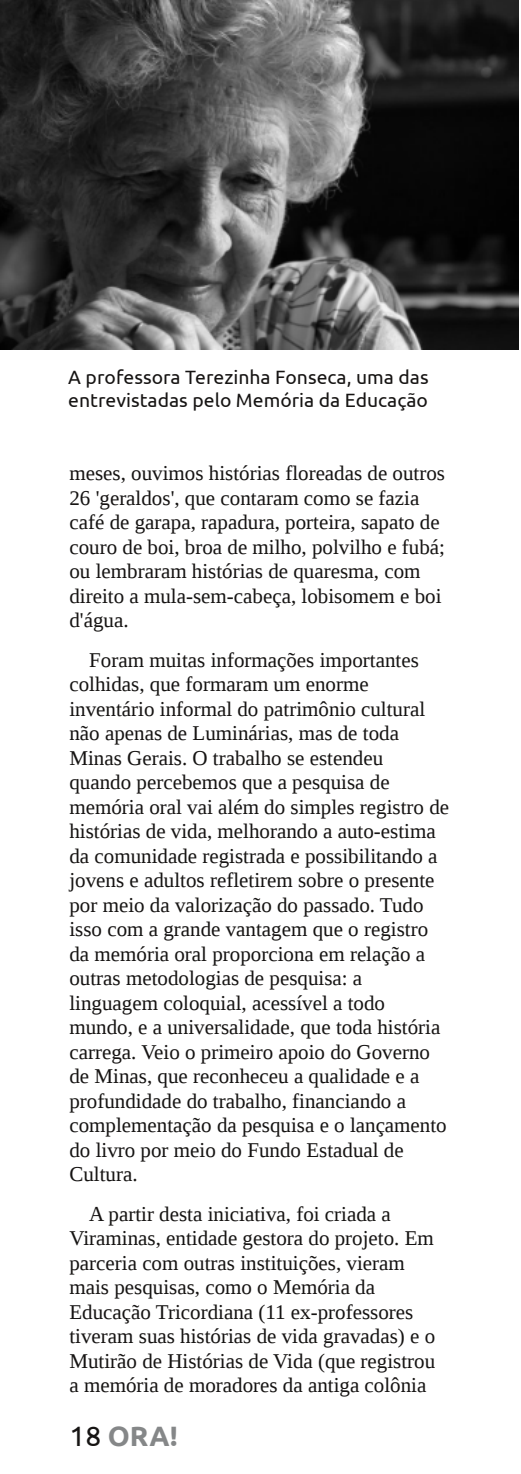
<style>
.page{position:relative;width:521px;height:1474px;background:#fff}
.page>*{position:absolute;margin:0;border:0;box-sizing:border-box;transform-origin:0 0}
.t1{font:700 28px "Ubuntu";color:#858788}
.t2{font:21px/24.5px "Liberation Serif";color:#161413}
.t3{font:19.25px/23.1px "Ubuntu";color:#161413}
.s1{font-weight:400;color:#161413}
</style>
<div class="page">
<img style="left:0;top:0;width:519px;height:349px">
<p class="t3" style="left:68px;top:365px;width:362px">A professora Terezinha Fonseca, uma das entrevistadas pelo Memória da Educação</p>
<p class="t2" style="left:69px;top:460px;width:377px">meses, ouvimos histórias floreadas de outros 26 'geraldos', que contaram como se fazia café de garapa, rapadura, porteira, sapato de couro de boi, broa de milho, polvilho e fubá; ou lembraram histórias de quaresma, com direito a mula-sem-cabeça, lobisomem e boi d'água.</p>
<p class="t2" style="left:69px;top:647px;width:381px;text-indent:20px">Foram muitas informações importantes colhidas, que formaram um enorme inventário informal do patrimônio cultural não apenas de Luminárias, mas de toda Minas Gerais. O trabalho se estendeu quando percebemos que a pesquisa de memória oral vai além do simples registro de histórias de vida, melhorando a auto-estima da comunidade registrada e possibilitando a jovens e adultos refletirem sobre o presente por meio da valorização do passado. Tudo isso com a grande vantagem que o registro da memória oral proporciona em relação a outras metodologias de pesquisa: a linguagem coloquial, acessível a todo mundo, e a universalidade, que toda história carrega. Veio o primeiro apoio do Governo de Minas, que reconheceu a qualidade e a profundidade do trabalho, financiando a complementação da pesquisa e o lançamento do livro por meio do Fundo Estadual de Cultura.</p>
<p class="t2" style="left:69px;top:1201px;width:367px;text-indent:20px">A partir desta iniciativa, foi criada a Viraminas, entidade gestora do projeto. Em parceria com outras instituições, vieram mais pesquisas, como o Memória da Educação Tricordiana (11 ex-professores tiveram suas histórias de vida gravadas) e o Mutirão de Histórias de Vida (que registrou a memória de moradores da antiga colônia</p>
<h1 class="t1" style="left:69px;top:1419px;width:110px"><span class="s1">18</span> ORA!</h1>
</div>
